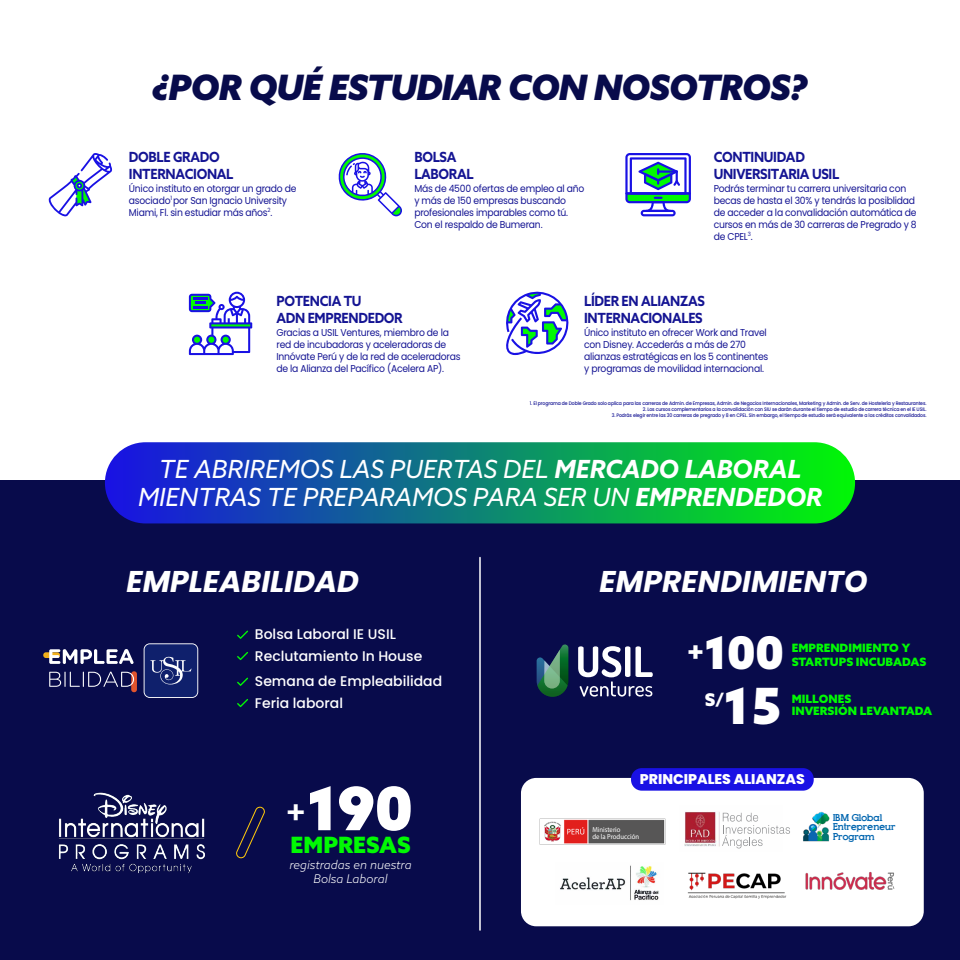
<style>
.page{position:relative;width:960px;height:960px;background:#fff}
.page>*{position:absolute;margin:0;border:0;box-sizing:border-box;transform-origin:0 0}
.t1{font:900 60px "Azo Sans";color:#fff}
.t2{font:900 50px "Azo Sans";color:#fff}
.t3{font:900 45px "Azo Sans";color:#fff}
.t4{font:italic 900 35px "Azo Sans";letter-spacing:-.02em;color:#080b4b}
.t5{font:italic 700 30px "Poppins";color:#fff}
.t6{font:italic 25px/28px "Azo Sans";color:#fff;text-align:center}
.t7{font:900 22.5px "Azo Sans";color:#01f903}
.t8{font:900 17.5px "Azo Sans";color:#fff}
.t9{font:800 14.05px "Poppins";color:#fff}
.t10{font:700 14px/16.8px "Azo Sans";letter-spacing:-.025em;color:#141493;scale:.92 1}
.t11{font:500 14px/22.2px "Poppins";color:#fff}
.t12{font:italic 300 12px/13.6px "Azo Sans";color:#fff;text-align:center}
.t13{font:900 11.5px "Azo Sans";color:#01f903}
.t14{font:10px/12px "Poppins";letter-spacing:-.025em;color:#141493;scale:.92 1}
.t15{font:9.9px/9.8px "Top Modern";letter-spacing:.005em;color:#0065af}
.t16{font:7.2px/6.8px "Myriad Pro";letter-spacing:.005em;color:#fff;scale:.93 1}
.t17{font:500 5px "Poppins";letter-spacing:-.025em;color:#141493;scale:.92 1}
.s1{font-weight:700}
.s2{font-weight:700;font-size:32.5px}
</style>
<div class="page">
<div style="left:0;top:480px;width:960px;height:480px;background:#080b4b"></div>
<div style="left:105px;top:442px;width:750px;height:81px;background:linear-gradient(to right,#1911e4,#01f705);border-radius:41px"></div>
<hr style="left:479px;top:558px;width:2px;height:372px;background:#fff">
<div style="left:43px;top:652px;width:17px;height:6px;background:#f2b01c;border-radius:3px"></div>
<div style="left:131px;top:671px;width:6px;height:21px;background:#e1542d;border-radius:3px"></div>
<svg style="left:49px;top:649px;width:85px;height:15px"></svg>
<svg style="left:49px;top:672px;width:85px;height:15px"></svg>
<svg style="left:144px;top:643px;width:54px;height:55px;background:#2e3c7e"></svg>
<svg style="left:237px;top:631px;width:11px;height:8px"></svg>
<svg style="left:237px;top:652px;width:11px;height:8px"></svg>
<svg style="left:237px;top:678px;width:11px;height:8px"></svg>
<svg style="left:237px;top:699px;width:11px;height:8px"></svg>
<svg style="left:578px;top:646px;width:75px;height:51px"></svg>
<svg style="left:537px;top:644px;width:31px;height:53px"></svg>
<div style="left:521px;top:778px;width:403px;height:148px;background:#fff;border-radius:15px"></div>
<img style="left:539px;top:818px;width:127px;height:27px">
<img style="left:805px;top:872px;width:90px;height:18px">
<img style="left:687px;top:872px;width:100px;height:27px">
<img style="left:560px;top:865px;width:99px;height:36px">
<img style="left:684px;top:811px;width:68px;height:38px">
<svg style="left:722px;top:813px;width:68px;height:35px"></svg>
<img style="left:803px;top:811px;width:27px;height:31px">
<div style="left:631px;top:768px;width:183px;height:23px;background:#1911e4;border-radius:11px"></div>
<svg style="left:189px;top:292px;width:63px;height:63px"></svg>
<svg style="left:506px;top:291px;width:63px;height:64px"></svg>
<svg style="left:48px;top:153px;width:64px;height:63px"></svg>
<svg style="left:338px;top:153px;width:64px;height:63px"></svg>
<svg style="left:625px;top:153px;width:66px;height:63px"></svg>
<img style="left:58px;top:792px;width:146px;height:82px">
<svg style="left:236px;top:806px;width:29px;height:53px"></svg>
<h3 class="t4" style="left:152px;top:64px;width:656px">¿POR QUÉ ESTUDIAR CON NOSOTROS?</h3>
<h3 class="t10" style="left:129px;top:148px;width:115px">DOBLE GRADO<br>INTERNACIONAL</h3>
<p class="t14" style="left:129px;top:182px;width:184px">Único instituto en otorgar un grado de asociado<sup>1</sup> por San Ignacio University<br>Miami, Fl. sin estudiar más años<sup>2</sup>.</p>
<h3 class="t10" style="left:414px;top:148px;width:66px">BOLSA<br>LABORAL</h3>
<p class="t14" style="left:414px;top:182px;width:186px">Más de 4500 ofertas de empleo al año y más de 150 empresas buscando profesionales imparables como tú.<br>Con el respaldo de Bumeran.</p>
<h3 class="t10" style="left:714px;top:148px;width:138px">CONTINUIDAD<br>UNIVERSITARIA USIL</h3>
<p class="t14" style="left:714px;top:182px;width:222px">Podrás terminar tu carrera universitaria con becas de hasta el 30% y tendrás la posiblidad de acceder a la convalidación automática de cursos en más de 30 carreras de Pregrado y 8 de CPEL<sup>3</sup>.</p>
<h3 class="t10" style="left:276px;top:292px;width:139px">POTENCIA TU<br>ADN EMPRENDEDOR</h3>
<p class="t14" style="left:276px;top:326px;width:202px">Gracias a USIL Ventures, miembro de la red de incubadoras y aceleradoras de Innóvate Perú y de la red de aceleradoras de la Alianza del Pacífico (Acelera AP).</p>
<h3 class="t10" style="left:584px;top:292px;width:133px">LÍDER EN ALIANZAS<br>INTERNACIONALES</h3>
<p class="t14" style="left:584px;top:326px;width:202px">Único instituto en ofrecer Work and Travel con Disney. Accederás a más de 270 alianzas estratégicas en los 5 continentes y programas de movilidad internacional.</p>
<p class="t17" style="left:530px;top:400px;width:433px">1. El programa de Doble Grado solo aplica para las carreras de Admin. de Empresas, Admin. de Negocios Internacionales, Marketing y Admin. de Serv. de Hostelería y Restaurantes.</p>
<p class="t17" style="left:643px;top:406px;width:310px">2. Los cursos complementarios a la convalidación con SIU se darán durante el tiempo de estudio de carrera técnica en el IE USIL.</p>
<p class="t17" style="left:612px;top:412px;width:344px">3. Podrás elegir entre las 30 carreras de pregrado y 8 en CPEL. Sin embargo, el tiempo de estudio será equivalente a los créditos convalidados.</p>
<h3 class="t6" style="left:138px;top:454px;width:685px">TE ABRIREMOS LAS PUERTAS DEL <span class="s1">MERCADO LABORAL<br></span>MIENTRAS TE PREPARAMOS PARA SER UN <span class="s1">EMPRENDEDOR</span></h3>
<h3 class="t5" style="left:126px;top:564px;width:234px">EMPLEABILIDAD</h3>
<h3 class="t5" style="left:600px;top:564px;width:269px">EMPRENDIMIENTO</h3>
<h3 class="t11" style="left:255px;top:623px;width:169px">Bolsa Laboral IE USIL<br>Reclutamiento In House</h3>
<h3 class="t11" style="left:255px;top:670px;width:189px">Semana de Empleabilidad<br>Feria laboral</h3>
<h3 class="t3" style="left:687px;top:623px;width:99px"><sup>+</sup>100</h3>
<p class="t13" style="left:792px;top:641px;width:120px">EMPRENDIMIENTO Y</p>
<p class="t13" style="left:792px;top:655px;width:136px">STARTUPS INCUBADAS</p>
<p class="t13" style="left:792px;top:704px;width:142px">INVERSIÓN LEVANTADA</p>
<h2 class="t2" style="left:723px;top:673px;width:59px">15</h2>
<h3 class="t8" style="left:705px;top:688px;width:21px">S/</h3>
<p class="t13" style="left:792px;top:691px;width:61px">MILLONES</p>
<h1 class="t1" style="left:286px;top:769px;width:129px"><span class="s2">+</span>190</h1>
<h3 class="t7" style="left:291px;top:830px;width:122px">EMPRESAS</h3>
<p class="t12" style="left:289px;top:858px;width:124px">registradas en nuestra<br>Bolsa Laboral</p>
<h3 class="t9" style="left:640px;top:771px;width:167px">PRINCIPALES ALIANZAS</h3>
<p class="t16" style="left:592px;top:826px;width:52px">Ministerio<br>de la Producción</p>
<p class="t15" style="left:833px;top:813px;width:64px">IBM Global<br>Entrepreneur<br>Program</p>
</div>
